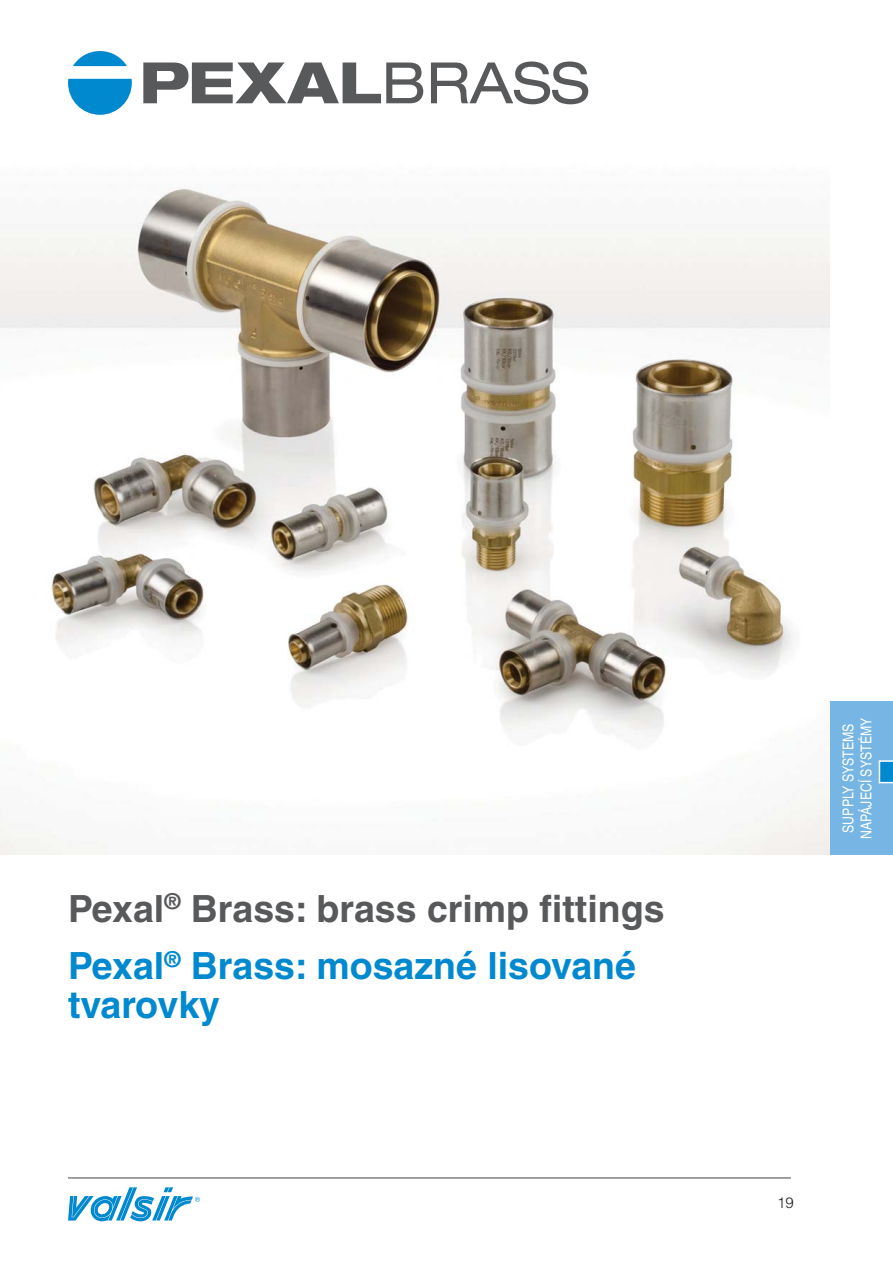
<style>
.page{position:relative;width:893px;height:1263px;background:#fff}
.page>*{position:absolute;margin:0;border:0;box-sizing:border-box;transform-origin:0 0}
.t1{font:800 expanded 57.15px "Helvetica Neue LT Std";letter-spacing:.03em;color:#58595b}
.t2{font:700 37.5px/57px "Helvetica CE";color:#58595b}
.t3{font:700 37.5px "Helvetica CE";color:#0089cf}
.t4{font:condensed 15px/18px "Helvetica CE";color:#fff;text-align:center}
.t5{font:300 15px "Helvetica CE";color:#231f20}
.s1{font-weight:400}
.s2{color:#0089cf}
</style>
<div class="page">
<hr style="left:68px;top:1177px;width:723px;height:1px;background:#58595b">
<svg style="left:68px;top:1187px;width:132px;height:34px"></svg>
<div style="left:829px;top:702px;width:64px;height:153px;background:#77b6e4"></div>
<svg style="left:878px;top:760px;width:15px;height:24px"></svg>
<img style="left:0;top:187px;width:829px;height:668px">
<svg style="left:68px;top:51px;width:64px;height:64px"></svg>
<h1 class="t1" style="left:139px;top:50px;width:451px">PEXAL<span class="s1">BRASS</span></h1>
<p class="t2" style="left:68px;top:884px;width:598px">Pexal<sup>®</sup> Brass: brass crimp fittings<br><span class="s2">Pexal</span><sup>®</sup> <span class="s2">Brass: mosazné lisované</span></p>
<p class="t3" style="left:68px;top:991px;width:153px">tvarovky</p>
<p class="t4" style="left:839px;top:832px;width:122px;rotate:-90deg">SUPPLY SYSTEMS<br>NAPÁJECÍ SYSTÉMY</p>
<p class="t4" style="left:841px;top:839px;width:122px;rotate:-90deg">SUPPLY SYSTEMS<br>NAPÁJECÍ SYSTÉMY</p>
<p class="t5" style="left:777px;top:1194px;width:18px">19</p>
</div>
